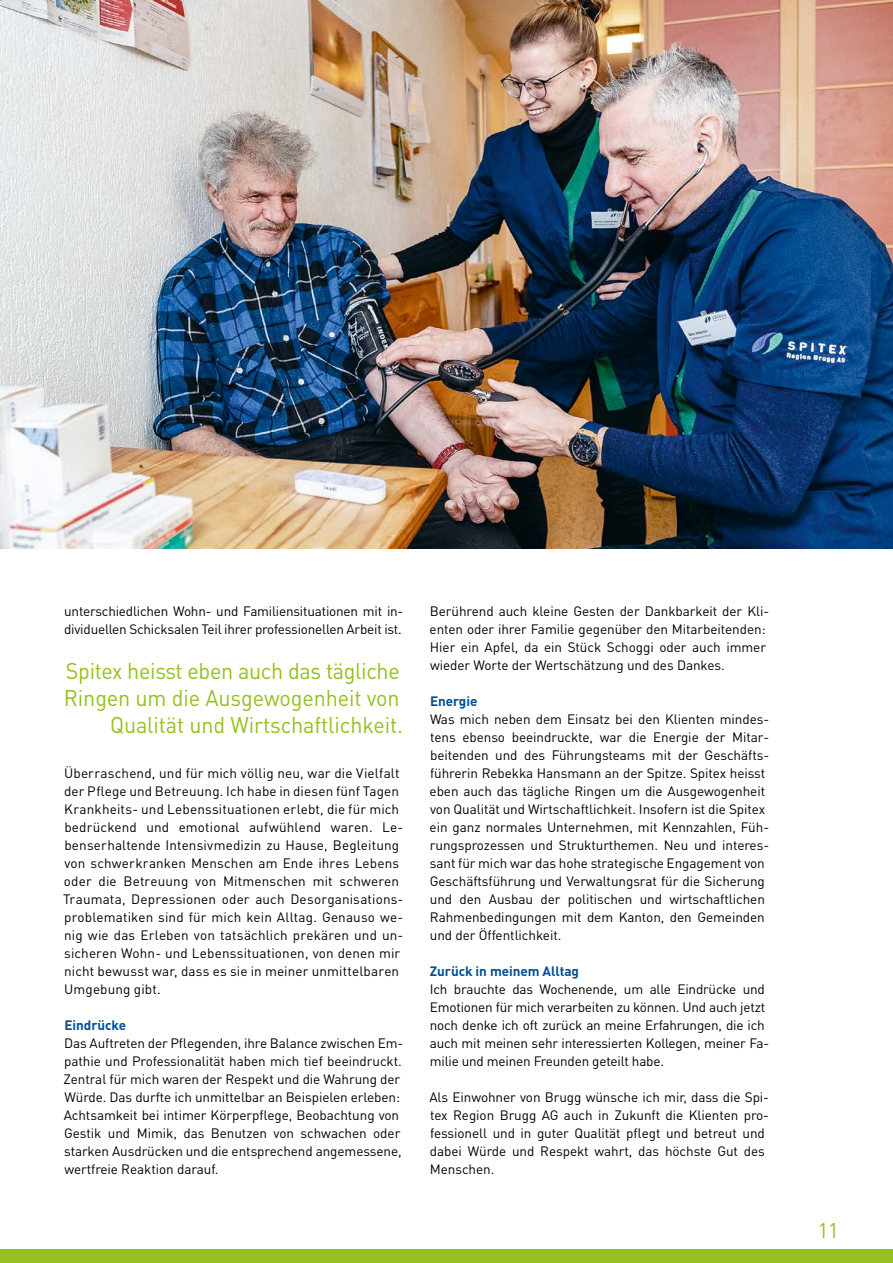
<style>
.page{position:relative;width:893px;height:1263px;background:#fff}
.page>*{position:absolute;margin:0;border:0;box-sizing:border-box;transform-origin:0 0}
.t1{font:22.5px/27px "DIN Pro";letter-spacing:-.005em;color:#94c11c;text-align:right;scale:.96 1}
.t2{font:21px "DIN Pro";color:#94c11c}
.t3{font:13.5px/18px "DIN Pro";letter-spacing:-.005em;color:#000}
.t4{font:700 13.5px "DIN Pro";letter-spacing:-.005em;color:#004f95}
</style>
<div class="page">
<div style="left:0;top:1249px;width:893px;height:14px;background:#94c11c"></div>
<img style="left:0;top:0;width:893px;height:549px">
<p class="t3" style="left:64px;top:602px;width:341px">unterschiedlichen Wohn- und Familiensituationen mit in&shy;dividuellen Schicksalen Teil ihrer professionellen Arbeit ist.</p>
<h1 class="t1" style="left:64px;top:657px;width:355px">Spitex heisst eben auch das tägliche<br>Ringen um die Ausgewogenheit von<br>Qualität und Wirtschaftlichkeit.</h1>
<p class="t3" style="left:63px;top:764px;width:342px">Überraschend, und für mich völlig neu, war die Vielfalt der Pflege und Betreuung. Ich habe in diesen fünf Tagen Krankheits- und Lebenssituationen erlebt, die für mich bedrückend und emotional aufwühlend waren. Le&shy;benserhaltende Intensivmedizin zu Hause, Begleitung von schwerkranken Menschen am Ende ihres Lebens oder die Betreuung von Mitmenschen mit schweren Traumata, Depressionen oder auch Desorganisations&shy;problematiken sind für mich kein Alltag. Genauso we&shy;nig wie das Erleben von tatsächlich prekären und un&shy;sicheren Wohn- und Lebenssituationen, von denen mir nicht bewusst war, dass es sie in meiner unmittelbaren Umgebung gibt.</p>
<p class="t4" style="left:64px;top:1017px;width:63px">Eindrücke</p>
<p class="t3" style="left:63px;top:1034px;width:341px">Das Auftreten der Pflegenden, ihre Balance zwischen Em&shy;pathie und Professionalität haben mich tief beeindruckt.<br>Zentral für mich waren der Respekt und die Wahrung der Würde. Das durfte ich unmittelbar an Beispielen erleben:<br>Achtsamkeit bei intimer Körperpflege, Beobachtung von Gestik und Mimik, das Benutzen von schwachen oder starken Ausdrücken und die entsprechend angemessene, wertfreie Reaktion darauf.</p>
<p class="t3" style="left:430px;top:602px;width:341px">Berührend auch kleine Gesten der Dankbarkeit der Kli&shy;enten oder ihrer Familie gegenüber den Mitarbeitenden:<br>Hier ein Apfel, da ein Stück Schoggi oder auch immer wieder Worte der Wertschätzung und des Dankes.</p>
<p class="t4" style="left:430px;top:692px;width:49px">Energie</p>
<p class="t3" style="left:430px;top:710px;width:341px">Was mich neben dem Einsatz bei den Klienten mindes&shy;tens ebenso beeindruckte, war die Energie der Mitar&shy;beitenden und des Führungsteams mit der Geschäfts&shy;führerin Rebekka Hansmann an der Spitze. Spitex heisst eben auch das tägliche Ringen um die Ausgewogenheit von Qualität und Wirtschaftlichkeit. Insofern ist die Spitex ein ganz normales Unternehmen, mit Kennzahlen, Füh&shy;rungsprozessen und Strukturthemen. Neu und interes&shy;sant für mich war das hohe strategische Engagement von Geschäftsführung und Verwaltungsrat für die Sicherung und den Ausbau der politischen und wirtschaftlichen Rahmenbedingungen mit dem Kanton, den Gemeinden und der Öffentlichkeit.</p>
<p class="t4" style="left:430px;top:962px;width:151px">Zurück in meinem Alltag</p>
<p class="t3" style="left:430px;top:980px;width:341px">Ich brauchte das Wochenende, um alle Eindrücke und Emotionen für mich verarbeiten zu können. Und auch jetzt noch denke ich oft zurück an meine Erfahrungen, die ich auch mit meinen sehr interessierten Kollegen, meiner Fa&shy;milie und meinen Freunden geteilt habe.</p>
<p class="t3" style="left:429px;top:1088px;width:341px">Als Einwohner von Brugg wünsche ich mir, dass die Spi&shy;tex Region Brugg AG auch in Zukunft die Klienten pro&shy;fessionell und in guter Qualität pflegt und betreut und dabei Würde und Respekt wahrt, das höchste Gut des Menschen.</p>
<h2 class="t2" style="left:818px;top:1217px;width:22px">11</h2>
</div>
